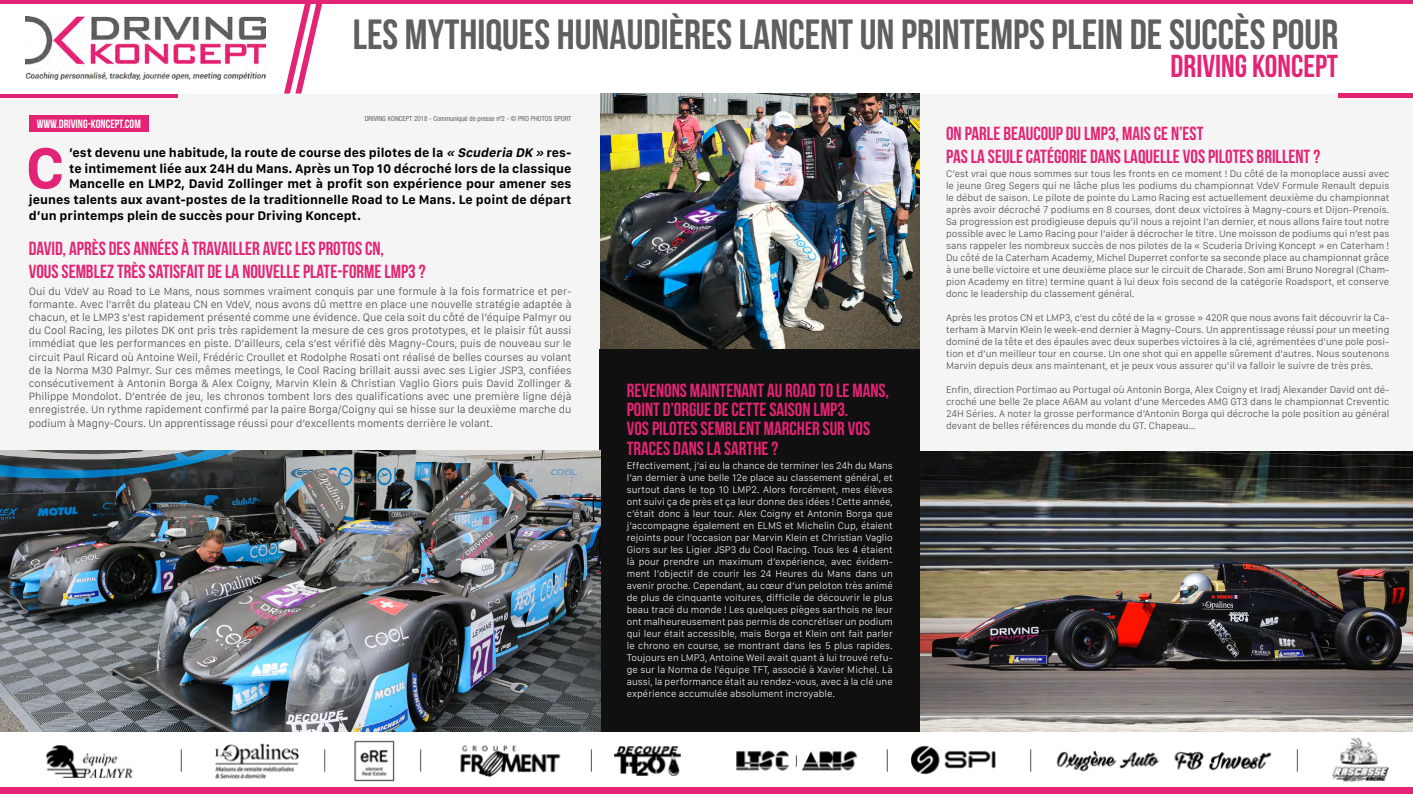
<style>
.page{position:relative;width:1413px;height:794px;background:#fff}
.page>*{position:absolute;margin:0;border:0;box-sizing:border-box;transform-origin:0 0}
.t1{font:700 59.8px "San Francisco Text";color:#e32474}
.t2{font:42.2px "Bebas Neue";color:#605e5f}
.t3{font:31.7px "Bebas Neue";color:#e32474}
.t4{font:19px/19px "Bebas Neue";color:#e32474}
.t5{font:700 13px "San Francisco Text";color:#000}
.t6{font:12px "Bebas Neue";color:#fff}
.t7{font:300 11px/13.2px "San Francisco Text";color:#464646;text-align:justify}
.t8{font:300 10px/12px "San Francisco Text";color:#464646;text-align:justify}
.t9{font:300 10px/12px "San Francisco Text";color:#fff;text-align:justify}
.t10{font:condensed 7px "Helvetica Neue LT Pro";color:#636362}
.s1{font-style:italic}
</style>
<div class="page">
<div style="left:0;top:91px;width:1413px;height:703px;background:#f5f5f5"></div>
<img style="left:920px;top:452px;width:493px;height:280px">
<div style="left:600px;top:349px;width:320px;height:383px;background:#111010"></div>
<div style="left:0;top:3px;width:1413px;height:91px;background:#fff"></div>
<img style="left:0;top:450px;width:600px;height:282px">
<img style="left:600px;top:94px;width:320px;height:255px">
<hr style="left:1338px;top:94px;width:75px;height:4px;background:#e32474">
<hr style="left:0;top:94px;width:177px;height:3px;background:#e32474">
<div style="left:29px;top:115px;width:120px;height:17px;background:#e32474"></div>
<hr style="left:0;top:0;width:1413px;height:3px;background:#e32474">
<img style="left:25px;top:17px;width:241px;height:63px">
<svg style="left:284px;top:3px;width:39px;height:91px"></svg>
<img style="left:46px;top:738px;width:1343px;height:44px">
<div style="left:0;top:787px;width:1413px;height:7px;background:#e32474"></div>
<h2 class="t2" style="left:353px;top:11px;width:987px">LES MYTHIQUES HUNAUDIÈRES LANCENT UN PRINTEMPS PLEIN DE SUCCÈS POUR</h2>
<h3 class="t3" style="left:1170px;top:49px;width:169px">DRIVING KONCEPT</h3>
<p class="t10" style="left:365px;top:115px;width:208px">DRIVING KONCEPT 2018 - Communiqué de presse nº2 - © PRO PHOTOS SPORT</p>
<p class="t6" style="left:37px;top:117px;width:106px">WWW.DRIVING-KONCEPT.COM</p>
<h3 class="t4" style="left:946px;top:122px;width:375px;line-height:22.8px">ON PARLE BEAUCOUP DU LMP3, MAIS CE N’EST<br>PAS LA SEULE CATÉGORIE DANS LAQUELLE VOS PILOTES BRILLENT ?</h3>
<h1 class="t1" style="left:26px;top:131px;width:41px">C</h1>
<h3 class="t5" style="left:69px;top:145px;width:504px">’est devenu une habitude, la route de course des pilotes de la <span class="s1">«Scuderia DK»</span> res-</h3>
<h3 class="t5" style="left:69px;top:160px;width:504px">te intimement liée aux 24H du Mans. Après un Top 10 décroché lors de la classique</h3>
<h3 class="t5" style="left:69px;top:176px;width:504px">Mancelle en LMP2, David Zollinger met à profit son expérience pour amener ses</h3>
<h3 class="t5" style="left:29px;top:191px;width:544px">jeunes talents aux avant-postes de la traditionnelle Road to Le Mans. Le point de départ</h3>
<h3 class="t5" style="left:29px;top:207px;width:334px">d’un printemps plein de succès pour Driving Koncept.</h3>
<p class="t8" style="left:946px;top:168px;width:445px">C’est vrai que nous sommes sur tous les fronts en ce moment ! Du côté de la monoplace aussi avec le jeune Greg Segers qui ne lâche plus les podiums du championnat VdeV Formule Renault depuis le début de saison. Le pilote de pointe du Lamo Racing est actuellement deuxième du championnat après avoir décroché 7 podiums en 8 courses, dont deux victoires à Magny-cours et Dijon-Prenois.<br>Sa progression est prodigieuse depuis qu’il nous a rejoint l’an dernier, et nous allons faire tout notre possible avec le Lamo Racing pour l’aider à décrocher le titre. Une moisson de podiums qui n’est pas sans rappeler les nombreux succès de nos pilotes de la « Scuderia Driving Koncept » en Caterham !<br>Du côté de la Caterham Academy, Michel Duperret conforte sa seconde place au championnat grâce à une belle victoire et une deuxième place sur le circuit de Charade. Son ami Bruno Noregral (Cham&shy;pion Academy en titre) termine quant à lui deux fois second de la catégorie Roadsport, et conserve donc le leadership du classement général.</p>
<p class="t8" style="left:946px;top:312px;width:445px">Après les protos CN et LMP3, c’est du côté de la « grosse » 420R que nous avons fait découvrir la Ca&shy;terham à Marvin Klein le week-end dernier à Magny-Cours. Un apprentissage réussi pour un meeting dominé de la tête et des épaules avec deux superbes victoires à la clé, agrémentées d’une pole posi&shy;tion et d’un meilleur tour en course. Un one shot qui en appelle sûrement d’autres. Nous soutenons Marvin depuis deux ans maintenant, et je peux vous assurer qu’il va falloir le suivre de très près.</p>
<p class="t8" style="left:946px;top:384px;width:445px">Enfin, direction Portimao au Portugal où Antonin Borga, Alex Coigny et Iradj Alexander David ont dé&shy;croché une belle 2e place A6AM au volant d’une Mercedes AMG GT3 dans le championnat Creventic 24H Séries. A noter la grosse performance d’Antonin Borga qui décroche la pole position au général devant de belles références du monde du GT. Chapeau…</p>
<h3 class="t4" style="left:29px;top:237px;width:398px;line-height:22.8px">DAVID, APRÈS DES ANNÉES À TRAVAILLER AVEC LES PROTOS CN,<br>VOUS SEMBLEZ TRÈS SATISFAIT DE LA NOUVELLE PLATE-FORME LMP3 ?</h3>
<p class="t7" style="left:29px;top:284px;width:544px">Oui du VdeV au Road to Le Mans, nous sommes vraiment conquis par une formule à la fois formatrice et per&shy;formante. Avec l’arrêt du plateau CN en VdeV, nous avons dû mettre en place une nouvelle stratégie adaptée à chacun, et le LMP3 s’est rapidement présenté comme une évidence. Que cela soit du côté de l’équipe Palmyr ou du Cool Racing, les pilotes DK ont pris très rapidement la mesure de ces gros prototypes, et le plaisir fût aussi immédiat que les performances en piste. D’ailleurs, cela s’est vérifié dès Magny-Cours, puis de nouveau sur le circuit Paul Ricard où Antoine Weil, Frédéric Croullet et Rodolphe Rosati ont réalisé de belles courses au volant de la Norma M30 Palmyr. Sur ces mêmes meetings, le Cool Racing brillait aussi avec ses Ligier JSP3, confiées consécutivement à Antonin Borga &amp; Alex Coigny, Marvin Klein &amp; Christian Vaglio Giors puis David Zollinger &amp; Philippe Mondolot. D’entrée de jeu, les chronos tombent lors des qualifications avec une première ligne déjà enregistrée. Un rythme rapidement confirmé par la paire Borga/Coigny qui se hisse sur la deuxième marche du podium à Magny-Cours. Un apprentissage réussi pour d’excellents moments derrière le volant.</p>
<h3 class="t4" style="left:627px;top:381px;width:264px">REVENONS MAINTENANT AU ROAD TO LE MANS, POINT D’ORGUE DE CETTE SAISON LMP3.<br>VOS PILOTES SEMBLENT MARCHER SUR VOS TRACES DANS LA SARTHE ?</h3>
<p class="t9" style="left:627px;top:459px;width:267px">Effectivement, j’ai eu la chance de terminer les 24h du Mans l’an dernier à une belle 12e place au classement général, et surtout dans le top 10 LMP2. Alors forcément, mes élèves ont suivi ça de près et ça leur donne des idées ! Cette année, c’était donc à leur tour. Alex Coigny et Antonin Borga que j’accompagne également en ELMS et Michelin Cup, étaient rejoints pour l’occasion par Marvin Klein et Christian Vaglio Giors sur les Ligier JSP3 du Cool Racing. Tous les 4 étaient là pour prendre un maximum d’expérience, avec évidem&shy;ment l’objectif de courir les 24 Heures du Mans dans un avenir proche. Cependant, au cœur d’un peloton très animé de plus de cinquante voitures, difficile de découvrir le plus beau tracé du monde ! Les quelques pièges sarthois ne leur ont malheureusement pas permis de concrétiser un podium qui leur était accessible, mais Borga et Klein ont fait parler le chrono en course, se montrant dans les 5 plus rapides.<br>Toujours en LMP3, Antoine Weil avait quant à lui trouvé refu&shy;ge sur la Norma de l’équipe TFT, associé à Xavier Michel. Là aussi, la performance était au rendez-vous, avec à la clé une expérience accumulée absolument incroyable.</p>
</div>
